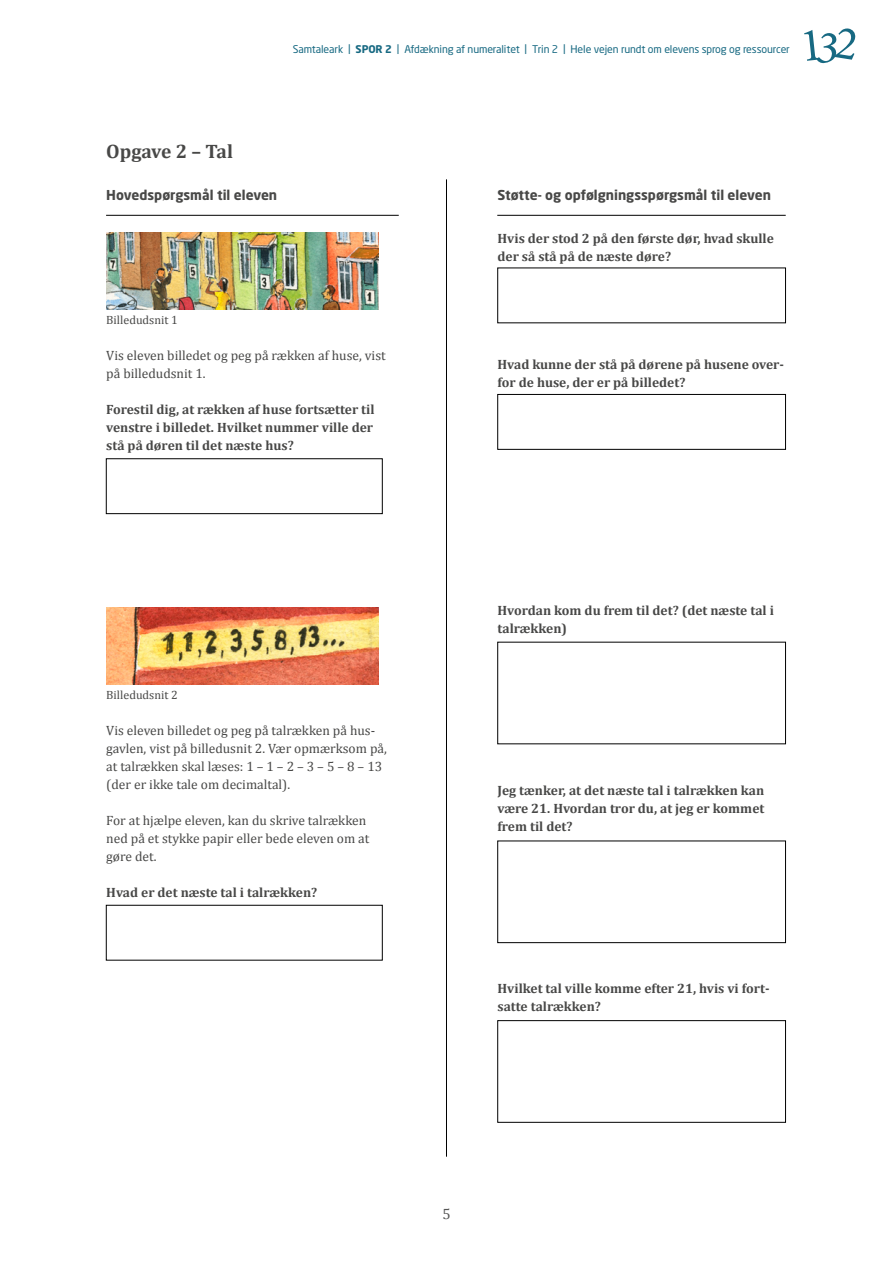
<style>
.page{position:relative;width:893px;height:1263px;background:#fff}
.page>*{position:absolute;margin:0;border:0;box-sizing:border-box;transform-origin:0 0}
.Børdtekst_-_Samtalea{font:700 19.5px "Cambria";letter-spacing:-.01em;color:#484847}
.t1{font:15px "Cambria";color:#565655}
.Børdtekst_-_Samtalea-2{font:700 13.5px/18px "Cambria";color:#484847}
.Børdtekst_-_Samtalea-3{font:13.5px/18px "Cambria";color:#484847}
.Boks__Overskrift{font:700 13.5px "Neo Sans Std";color:#484847}
.Børdtekst_-_Samtalea-4{font:12px "Cambria";color:#484847}
.t2{font:10.5px "Neo Sans Std";letter-spacing:-.01em;color:#176982}
.s1{font-weight:700}
</style>
<div class="page">
<svg style="left:804px;top:28px;width:52px;height:36px"></svg>
<div style="left:497px;top:394px;width:289px;height:55px;border:1px solid #000"></div>
<div style="left:497px;top:841px;width:289px;height:102px;border:1px solid #000"></div>
<div style="left:497px;top:1020px;width:289px;height:102px;border:1px solid #000"></div>
<div style="left:106px;top:458px;width:276px;height:56px;border:1px solid #000"></div>
<img style="left:106px;top:232px;width:272px;height:77px">
<img style="left:106px;top:607px;width:272px;height:77px">
<hr style="left:106px;top:215px;width:293px;height:1px;background:#000">
<hr style="left:497px;top:215px;width:289px;height:1px;background:#000">
<hr style="left:446px;top:179px;width:1px;height:978px;background:#000">
<p class="Børdtekst_-_Samtalea" style="left:106px;top:138px;width:128px">Opgave 2 – Tal</p>
<p class="t2" style="left:293px;top:42px;width:499px">Samtaleark | <span class="s1">SPOR 2</span> | Afdækning af numeralitet | Trin 2 | Hele vejen rundt om elevens sprog og ressourcer</p>
<p class="Boks__Overskrift" style="left:106px;top:186px;width:172px">Hovedspørgsmål til eleven</p>
<p class="Boks__Overskrift" style="left:497px;top:186px;width:275px">Støtte- og opfølgningsspørgsmål til eleven</p>
<p class="Børdtekst_-_Samtalea-4" style="left:106px;top:313px;width:73px">Billedudsnit 1</p>
<p class="Børdtekst_-_Samtalea-3" style="left:106px;top:347px;width:281px">Vis eleven billedet og peg på rækken af huse, vist på billedudsnit 1.</p>
<p class="Børdtekst_-_Samtalea-2" style="left:106px;top:400px;width:270px;text-align:justify">Forestil dig, at rækken af huse fortsætter til venstre i billedet. Hvilket nummer ville der stå på døren til det næste hus?</p>
<p class="Børdtekst_-_Samtalea-4" style="left:106px;top:688px;width:73px">Billedudsnit 2</p>
<p class="Børdtekst_-_Samtalea-3" style="left:106px;top:722px;width:282px">Vis eleven billedet og peg på talrækken på hus&shy;gavlen, vist på billedusnit 2. Vær opmærksom på, at talrækken skal læses: 1 – 1 – 2 – 3 – 5 – 8 – 13 (der er ikke tale om decimaltal).</p>
<p class="Børdtekst_-_Samtalea-3" style="left:106px;top:812px;width:265px">For at hjælpe eleven, kan du skrive talrækken ned på et stykke papir eller bede eleven om at gøre det.</p>
<p class="Børdtekst_-_Samtalea-2" style="left:106px;top:883px;width:213px">Hvad er det næste tal i talrækken?</p>
<p class="Børdtekst_-_Samtalea-2" style="left:497px;top:229px;width:278px">Hvis der stod 2 på den første dør, hvad skulle der så stå på de næste døre?</p>
<p class="Børdtekst_-_Samtalea-2" style="left:497px;top:355px;width:288px">Hvad kunne der stå på dørene på husene over&shy;for de huse, der er på billedet?</p>
<p class="Børdtekst_-_Samtalea-2" style="left:497px;top:601px;width:278px">Hvordan kom du frem til det? (det næste tal i talrækken)</p>
<p class="Børdtekst_-_Samtalea-2" style="left:497px;top:781px;width:268px;text-align:justify">Jeg tænker, at det næste tal i talrækken kan være 21. Hvordan tror du, at jeg er kommet frem til det?</p>
<p class="Børdtekst_-_Samtalea-2" style="left:497px;top:979px;width:274px">Hvilket tal ville komme efter 21, hvis vi fort&shy;satte talrækken?</p>
<p class="t1" style="left:442px;top:1205px;width:10px">5</p>
</div>
